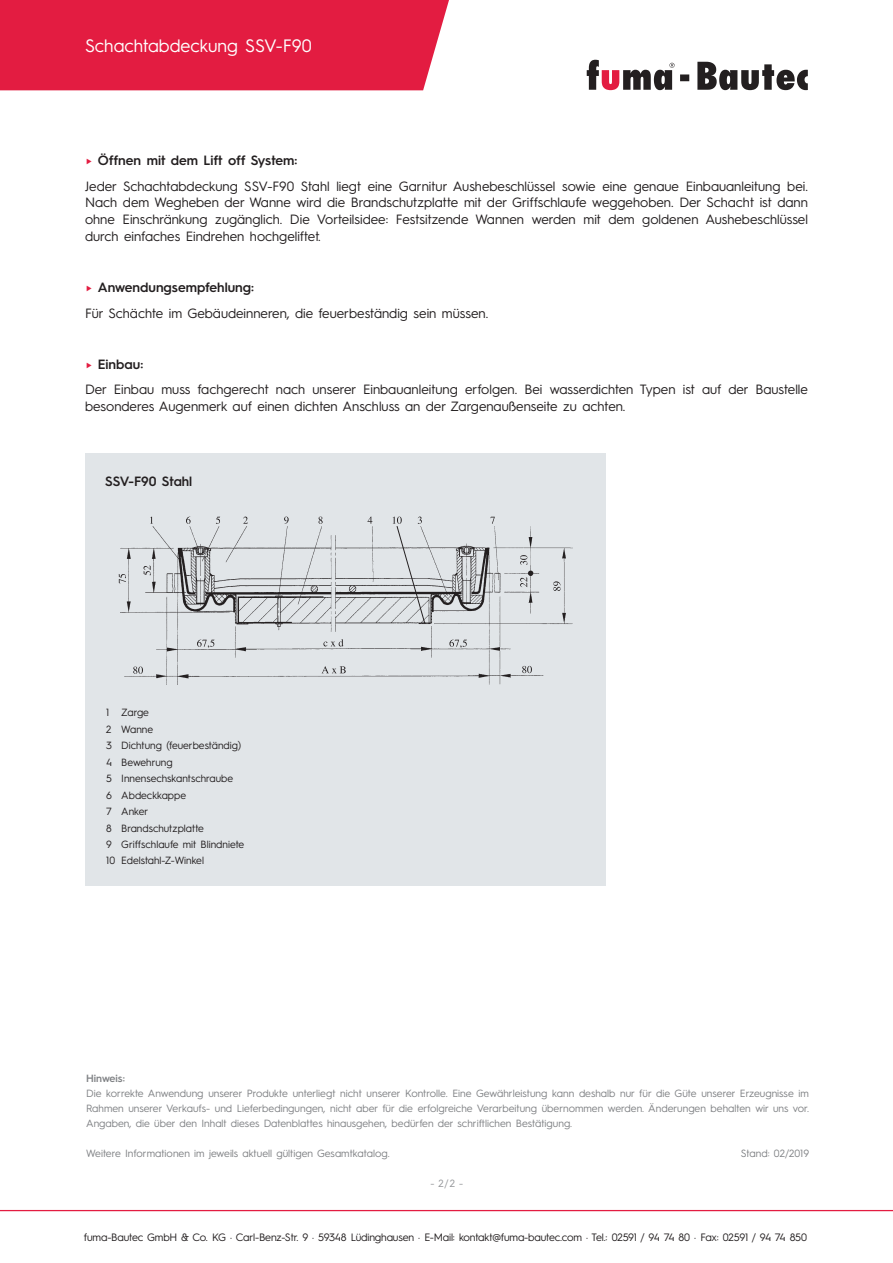
<style>
.page{position:relative;width:893px;height:1263px;background:#fff}
.page>*{position:absolute;margin:0;border:0;box-sizing:border-box;transform-origin:0 0}
.t1{font:18px "Hurme Geometric Sans 3";color:#fff}
.t2{font:13.5px/25.5px "Hurme Geometric Sans 3";color:#231f20}
.t3{font:600 13.5px "Hurme Geometric Sans 3";color:#231f20}
.t4{font:10.8px "Hurme Geometric Sans 3";letter-spacing:-.015em;color:#231f20}
.t5{font:10.5px/15px "Hurme Geometric Sans 3";color:#808285;text-align:justify}
.t6{font:10.5px/16.5px "Hurme Geometric Sans 3";color:#231f20}
.t7{font:600 10.5px "Hurme Geometric Sans 3";color:#808285}
.t8{font:10.5px "Hurme Geometric Sans 3";color:#939598}
.s1{font-weight:600;color:#e31c41}
.s2{font-weight:600}
</style>
<div class="page">
<div style="left:85px;top:453px;width:520px;height:432px;background:#e1e5e8"></div>
<img style="left:120px;top:526px;width:452px;height:158px">
<svg style="left:150px;top:517px;width:3px;height:7px"></svg>
<svg style="left:143px;top:565px;width:8px;height:10px"></svg>
<svg style="left:119px;top:574px;width:7px;height:10px"></svg>
<svg style="left:197px;top:639px;width:17px;height:9px"></svg>
<svg style="left:323px;top:639px;width:20px;height:7px"></svg>
<svg style="left:322px;top:666px;width:24px;height:7px"></svg>
<svg style="left:522px;top:666px;width:10px;height:7px"></svg>
<svg style="left:553px;top:581px;width:8px;height:10px"></svg>
<svg style="left:520px;top:555px;width:7px;height:10px"></svg>
<svg style="left:133px;top:666px;width:10px;height:8px"></svg>
<svg style="left:186px;top:516px;width:5px;height:8px"></svg>
<svg style="left:216px;top:516px;width:4px;height:8px"></svg>
<svg style="left:243px;top:517px;width:5px;height:7px"></svg>
<svg style="left:284px;top:517px;width:5px;height:7px"></svg>
<svg style="left:318px;top:517px;width:5px;height:7px"></svg>
<svg style="left:368px;top:517px;width:4px;height:7px"></svg>
<svg style="left:449px;top:639px;width:18px;height:9px"></svg>
<svg style="left:490px;top:517px;width:5px;height:7px"></svg>
<svg style="left:393px;top:517px;width:32px;height:107px"></svg>
<svg style="left:520px;top:577px;width:7px;height:10px"></svg>
<hr style="left:0;top:1210px;width:893px;height:1px;background:#e31c41">
<div style="left:0;top:0;width:449px;height:90px;background:#e31c41"></div>
<svg style="left:680px;top:62px;width:128px;height:28px"></svg>
<svg style="left:587px;top:60px;width:87px;height:30px"></svg>
<h1 class="t1" style="left:85px;top:34px;width:228px">Schachtabdeckung SSV-F90</h1>
<p class="t2" style="left:85px;top:147px;width:724px"><span class="s1">►</span> <span class="s2">Öffnen mit dem Lift off System:<br></span>Jeder Schachtabdeckung SSV-F90 Stahl liegt eine Garnitur Aushebeschlüssel sowie eine genaue Einbauanleitung bei.</p>
<p class="t2" style="left:85px;top:193px;width:724px;line-height:17px;text-align:justify">Nach dem Wegheben der Wanne wird die Brandschutzplatte mit der Griffschlaufe weggehoben. Der Schacht ist dann ohne Einschränkung zugänglich. Die Vorteilsidee: Festsitzende Wannen werden mit dem goldenen Aushebeschlüssel durch einfaches Eindrehen hochgeliftet.</p>
<p class="t2" style="left:85px;top:274px;width:405px"><span class="s1">►</span> <span class="s2">Anwendungsempfehlung:<br></span>Für Schächte im Gebäudeinneren, die feuerbeständig sein müssen.</p>
<p class="t2" style="left:85px;top:350px;width:724px"><span class="s1">►</span> <span class="s2">Einbau:<br></span>Der Einbau muss fachgerecht nach unserer Einbauanleitung erfolgen. Bei wasserdichten Typen ist auf der Baustelle</p>
<p class="t2" style="left:85px;top:393px;width:542px">besonderes Augenmerk auf einen dichten Anschluss an der Zargenaußenseite zu achten.</p>
<p class="t3" style="left:105px;top:471px;width:89px">SSV-F90 Stahl</p>
<p class="t6" style="left:106px;top:703px;width:140px">1 Zarge<br>2 Wanne<br>3 Dichtung (feuerbeständig)<br>4 Bewehrung<br>5 Innensechskantschraube<br>6 Abdeckkappe<br>7 Anker<br>8 Brandschutzplatte<br>9 Griffschlaufe mit Blindniete<br>10 Edelstahl-Z-Winkel</p>
<p class="t7" style="left:86px;top:1071px;width:40px">Hinweis:</p>
<p class="t5" style="left:86px;top:1085px;width:724px">Die korrekte Anwendung unserer Produkte unterliegt nicht unserer Kontrolle. Eine Gewährleistung kann deshalb nur für die Güte unserer Erzeugnisse im Rahmen unserer Verkaufs- und Lieferbedingungen, nicht aber für die erfolgreiche Verarbeitung übernommen werden. Änderungen behalten wir uns vor.<br>Angaben, die über den Inhalt dieses Datenblattes hinausgehen, bedürfen der schriftlichen Bestätigung.</p>
<p class="t5" style="left:86px;top:1145px;width:305px">Weitere Informationen im jeweils aktuell gültigen Gesamtkatalog.</p>
<p class="t5" style="left:741px;top:1145px;width:70px">Stand: 02/2019</p>
<p class="t8" style="left:430px;top:1175px;width:34px">- 2/2 -</p>
<p class="t4" style="left:84px;top:1230px;width:725px">fuma-Bautec GmbH &amp; Co. KG · Carl-Benz-Str. 9 · 59348 Lüdinghausen · E-Mail: kontakt@fuma-bautec.com · Tel.: 02591 / 94 74 80 · Fax: 02591 / 94 74 850</p>
</div>
